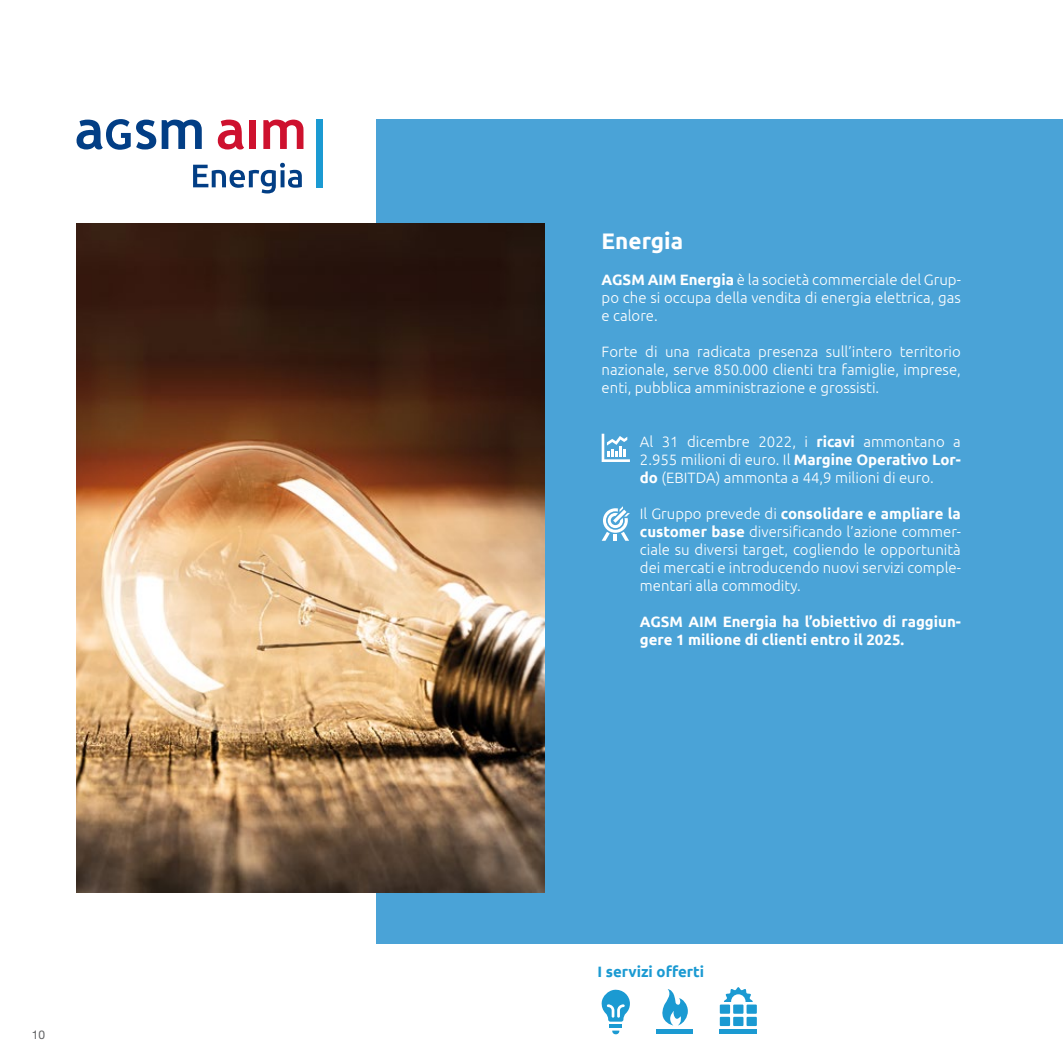
<style>
.page{position:relative;width:1063px;height:1063px;background:#fff}
.page>*{position:absolute;margin:0;border:0;box-sizing:border-box;transform-origin:0 0}
.t1{font:700 22.5px "Ubuntu";color:#fff}
.t2{font:300 15px/18px "Ubuntu";color:#fff;text-align:justify}
.t3{font:700 15px/18px "Ubuntu";color:#fff}
.t4{font:700 15px "Ubuntu";color:#1b9ad2}
.t5{font:12px "Helvetica Neue LT Std";color:#616264}
.s1{font-weight:700}
</style>
<div class="page">
<div style="left:376px;top:119px;width:687px;height:825px;background:#4aa3d7"></div>
<svg style="left:218px;top:120px;width:26px;height:30px"></svg>
<div style="left:250px;top:120px;width:6px;height:29px;background:#ce112e"></div>
<svg style="left:263px;top:120px;width:40px;height:29px"></svg>
<svg style="left:77px;top:119px;width:79px;height:31px"></svg>
<svg style="left:162px;top:120px;width:40px;height:29px"></svg>
<svg style="left:193px;top:163px;width:109px;height:30px"></svg>
<div style="left:316px;top:119px;width:7px;height:68px;background:#1b9ad2"></div>
<img style="left:77px;top:223px;width:467px;height:669px">
<hr style="left:610px;top:1024px;width:12px;height:4px;background:#1b9ad2">
<svg style="left:612px;top:1031px;width:7px;height:3px"></svg>
<svg style="left:601px;top:989px;width:29px;height:33px"></svg>
<div style="left:657px;top:1029px;width:36px;height:5px;background:#1b9ad2"></div>
<svg style="left:662px;top:989px;width:26px;height:36px"></svg>
<div style="left:720px;top:1029px;width:37px;height:5px;background:#1b9ad2"></div>
<svg style="left:720px;top:987px;width:37px;height:39px"></svg>
<svg style="left:602px;top:506px;width:28px;height:35px"></svg>
<svg style="left:602px;top:434px;width:28px;height:28px"></svg>
<p class="t5" style="left:32px;top:1028px;width:15px">10</p>
<h1 class="t1" style="left:602px;top:228px;width:83px">Energia</h1>
<p class="t2" style="left:602px;top:270px;width:361px"><span class="s1">AGSM AIM Energia</span> è la società commerciale del Grup&shy;po che si occupa della vendita di energia elettrica, gas e calore.</p>
<p class="t2" style="left:602px;top:342px;width:361px">Forte di una radicata presenza sull’intero territorio nazionale, serve 850.000 clienti tra famiglie, imprese, enti, pubblica amministrazione e grossisti.</p>
<p class="t2" style="left:640px;top:432px;width:323px">Al 31 dicembre 2022, i <span class="s1">ricavi</span> ammontano a 2.955 milioni di euro. Il <span class="s1">Margine Operativo Lor&shy;do</span> (EBITDA) ammonta a 44,9 milioni di euro.</p>
<p class="t2" style="left:640px;top:504px;width:323px">Il Gruppo prevede di <span class="s1">consolidare e ampliare la customer base</span> diversificando l’azione commer&shy;ciale su diversi target, cogliendo le opportunità dei mercati e introducendo nuovi servizi comple&shy;mentari alla commodity.</p>
<p class="t3" style="left:640px;top:613px;width:323px">AGSM AIM Energia ha l’obiettivo di raggiun&shy;gere 1 milione di clienti entro il 2025.</p>
<p class="t4" style="left:597px;top:962px;width:108px">I servizi offerti</p>
</div>
